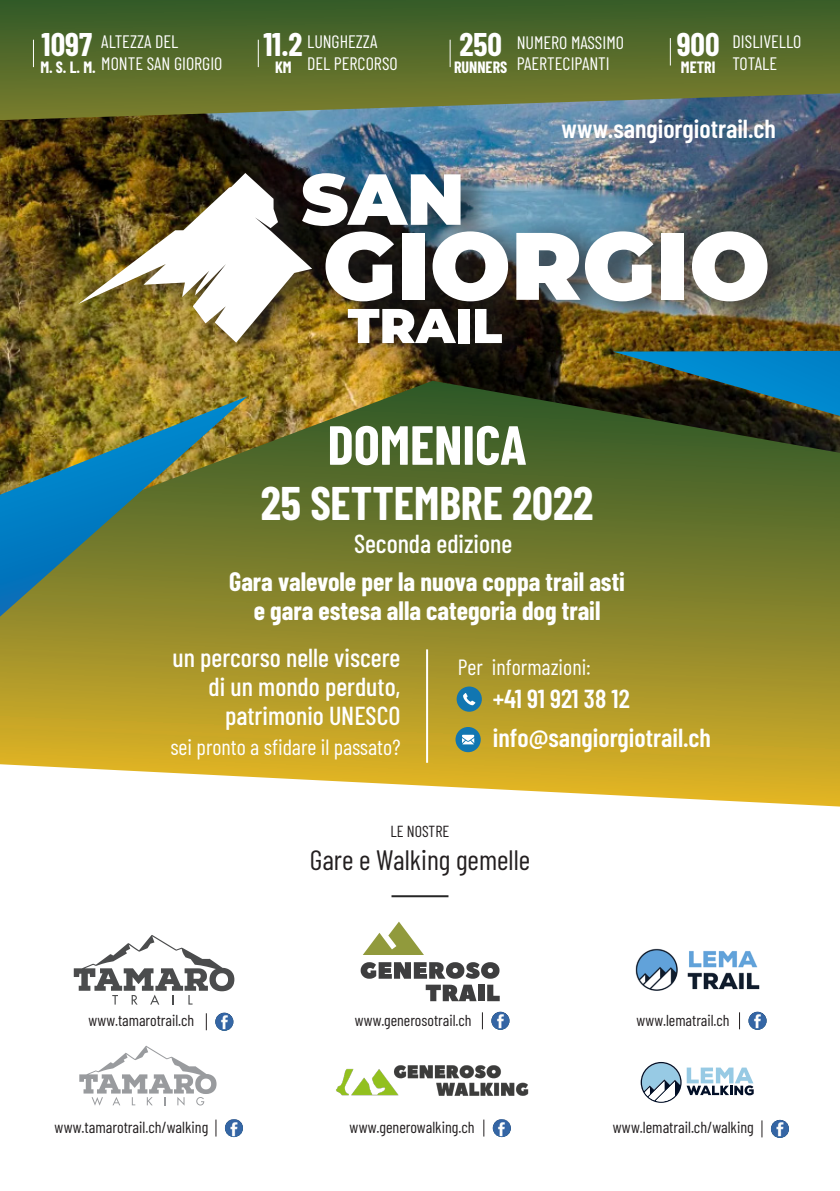
<style>
.page{position:relative;width:840px;height:1191px;background:#fff}
.page>*{position:absolute;margin:0;border:0;box-sizing:border-box;transform-origin:0 0}
.t1{font:700 55px "Barlow Condensed";color:#fff}
.t2{font:700 46px "Barlow Condensed";color:#fff}
.t3{font:700 32px "Barlow Condensed";color:#fff}
.t4{font:28px "Barlow Condensed";color:#231f20}
.t5{font:500 26px "Barlow Condensed";color:#fff}
.t6{font:700 26px "Barlow Condensed";color:#fff}
.t7{font:600 26px "Barlow Condensed";color:#fff}
.t8{font:22px "Barlow Condensed";color:#fff}
.t9{font:18px "Barlow Condensed";color:#fff}
.t10{font:16px "Barlow Condensed";color:#231f20}
.t11{font:700 16px "Barlow Condensed";color:#fff}
.t12{font:15.8px "Barlow Condensed";color:#231f20}
</style>
<div class="page">
<svg style="left:0;top:543px;width:839px;height:263px;background:#af9e3b"></svg>
<hr style="left:426px;top:649px;width:2px;height:114px;background:#fff">
<img style="left:0;top:120px;width:839px;height:423px">
<hr style="left:391px;top:895px;width:57px;height:2px;background:#262626">
<svg style="left:360px;top:962px;width:139px;height:16px"></svg>
<svg style="left:425px;top:984px;width:51px;height:17px"></svg>
<div style="left:478px;top:984px;width:6px;height:17px;background:#3e3e3f"></div>
<svg style="left:487px;top:984px;width:12px;height:17px"></svg>
<svg style="left:363px;top:921px;width:60px;height:34px"></svg>
<img style="left:635px;top:948px;width:125px;height:43px">
<svg style="left:612px;top:351px;width:227px;height:65px;background:#184553"></svg>
<div style="left:75px;top:158px;width:727px;height:215px;background:#231f20;opacity:.75"></div>
<svg style="left:516px;top:231px;width:137px;height:70px"></svg>
<div style="left:660px;top:233px;width:23px;height:67px;background:#fff"></div>
<svg style="left:691px;top:231px;width:76px;height:70px"></svg>
<img style="left:78px;top:173px;width:430px;height:170px">
<svg style="left:74px;top:935px;width:160px;height:69px"></svg>
<svg style="left:0;top:0;width:839px;height:120px;background:#556c36"></svg>
<svg style="left:33px;top:40px;width:1px;height:27px"></svg>
<svg style="left:258px;top:40px;width:1px;height:27px"></svg>
<svg style="left:449px;top:40px;width:1px;height:27px"></svg>
<svg style="left:669px;top:38px;width:1px;height:27px"></svg>
<svg style="left:79px;top:1045px;width:137px;height:60px"></svg>
<img style="left:336px;top:1065px;width:193px;height:31px">
<svg style="left:640px;top:1062px;width:113px;height:40px"></svg>
<svg style="left:0;top:396px;width:248px;height:220px;background:#5b7a52"></svg>
<div style="left:455px;top:727px;width:25px;height:25px;background:#1176b1;border-radius:50%"></div>
<svg style="left:462px;top:735px;width:12px;height:9px"></svg>
<div style="left:456px;top:686px;width:25px;height:25px;background:#1176b1;border-radius:50%"></div>
<svg style="left:463px;top:693px;width:12px;height:12px"></svg>
<img style="left:215px;top:1012px;width:18px;height:18px;border-radius:9px">
<svg style="left:206px;top:1013px;width:1px;height:17px"></svg>
<img style="left:225px;top:1119px;width:18px;height:18px;border-radius:9px">
<svg style="left:215px;top:1119px;width:1px;height:17px"></svg>
<img style="left:492px;top:1119px;width:18px;height:18px;border-radius:9px">
<svg style="left:483px;top:1119px;width:1px;height:17px"></svg>
<img style="left:770px;top:1119px;width:18px;height:19px;border-radius:9px">
<svg style="left:761px;top:1120px;width:1px;height:17px"></svg>
<img style="left:491px;top:1011px;width:18px;height:18px;border-radius:9px">
<svg style="left:482px;top:1012px;width:1px;height:17px"></svg>
<img style="left:748px;top:1011px;width:18px;height:18px;border-radius:9px">
<p class="t3" style="left:42px;top:22px;width:52px">1097</p>
<p class="t11" style="left:40px;top:56px;width:57px">M. S. L. M.</p>
<p class="t9" style="left:101px;top:29px;width:79px">ALTEZZA DEL</p>
<p class="t9" style="left:101px;top:51px;width:123px">MONTE SAN GIORGIO</p>
<p class="t3" style="left:459px;top:22px;width:44px">250</p>
<p class="t9" style="left:732px;top:29px;width:70px">DISLIVELLO</p>
<p class="t11" style="left:680px;top:56px;width:36px">METRI</p>
<p class="t9" style="left:732px;top:51px;width:46px">TOTALE</p>
<p class="t3" style="left:676px;top:22px;width:44px">900</p>
<p class="t3" style="left:263px;top:22px;width:41px">11.2</p>
<p class="t9" style="left:516px;top:29px;width:109px">NUMERO MASSIMO</p>
<p class="t11" style="left:454px;top:56px;width:55px">RUNNERS</p>
<p class="t9" style="left:516px;top:51px;width:95px">PAERTECIPANTI</p>
<p class="t9" style="left:307px;top:29px;width:72px">LUNGHEZZA</p>
<p class="t11" style="left:275px;top:56px;width:18px">KM</p>
<p class="t9" style="left:307px;top:51px;width:92px">DEL PERCORSO</p>
<p class="t7" style="left:561px;top:110px;width:216px">www.sangiorgiotrail.ch</p>
<p class="t1" style="left:327px;top:406px;width:200px">DOMENICA</p>
<p class="t2" style="left:260px;top:471px;width:334px">25 SETTEMBRE 2022</p>
<p class="t5" style="left:354px;top:525px;width:160px">Seconda edizione</p>
<p class="t6" style="left:229px;top:563px;width:397px">Gara valevole per la nuova coppa trail asti</p>
<p class="t6" style="left:253px;top:592px;width:348px">e gara estesa alla categoria dog trail</p>
<p class="t5" style="left:172px;top:639px;width:229px">un percorso nelle viscere</p>
<p class="t5" style="left:208px;top:668px;width:193px">di un mondo perduto,</p>
<p class="t5" style="left:225px;top:697px;width:177px">patrimonio UNESCO</p>
<p class="t8" style="left:170px;top:731px;width:231px">sei pronto a sfidare il passato?</p>
<p class="t8" style="left:457px;top:651px;width:134px">Per informazioni:</p>
<p class="t7" style="left:492px;top:679px;width:138px">+41 91 921 38 12</p>
<p class="t7" style="left:492px;top:719px;width:219px">info@sangiorgiotrail.ch</p>
<p class="t10" style="left:390px;top:819px;width:60px">LE NOSTRE</p>
<p class="t4" style="left:309px;top:840px;width:222px">Gare e Walking gemelle</p>
<p class="t12" style="left:88px;top:1009px;width:107px">www.tamarotrail.ch</p>
<p class="t12" style="left:354px;top:1009px;width:118px">www.generosotrail.ch</p>
<p class="t12" style="left:636px;top:1009px;width:95px">www.lematrail.ch</p>
<p class="t10" style="left:55px;top:1115px;width:155px">www.tamarotrail.ch/walking</p>
<p class="t10" style="left:349px;top:1115px;width:126px">www.generowalking.ch</p>
<p class="t10" style="left:612px;top:1115px;width:142px">www.lematrail.ch/walking</p>
</div>
